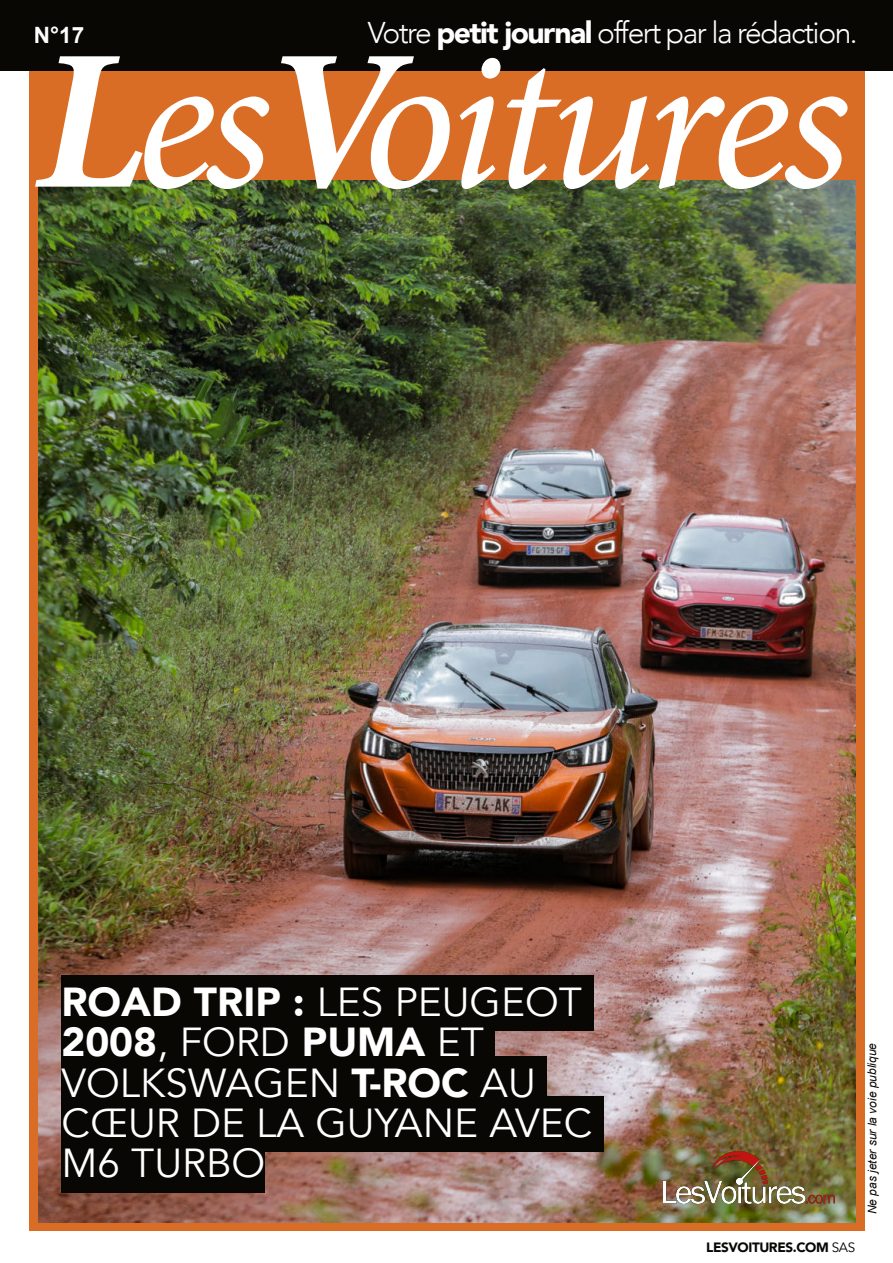
<style>
.page{position:relative;width:893px;height:1263px;background:#fff}
.page>*{position:absolute;margin:0;border:0;box-sizing:border-box;transform-origin:0 0}
.t1{font:italic 200.85px "Minion Pro";letter-spacing:-.045em;color:#fff}
.t2{font:40.5px/40.5px "Avenir";color:#fff}
.t3{font:300 30px "Avenir";letter-spacing:-.05em;color:#fff}
.t4{font:700 22.5px "Arial";color:#fff}
.t5{font:900 13.5px "Avenir";letter-spacing:-.03em;color:#080704}
.t6{font:italic 12px "Arial";color:#080704}
.s1{font-weight:900}
.s2{font-weight:700}
.s3{font-weight:400}
</style>
<div class="page">
<div style="left:29px;top:66px;width:835px;height:1164px;background:#da6d26"></div>
<img style="left:38px;top:181px;width:817px;height:1041px">
<div style="left:61px;top:975px;width:533px;height:55px;background:#080704"></div>
<div style="left:61px;top:1016px;width:434px;height:55px;background:#080704"></div>
<div style="left:61px;top:1056px;width:486px;height:55px;background:#080704"></div>
<div style="left:61px;top:1096px;width:543px;height:56px;background:#080704"></div>
<div style="left:61px;top:1137px;width:204px;height:55px;background:#080704"></div>
<div style="left:0;top:0;width:893px;height:71px;background:#080704"></div>
<img style="left:664px;top:1151px;width:170px;height:53px">
<p class="t4" style="left:34px;top:27px;width:52px">N°17</p>
<p class="t3" style="left:368px;top:13px;width:491px">Votre <span class="s1">petit journal</span> offert par la rédaction.</p>
<h1 class="t1" style="left:36px;top:41px;width:816px"><span class="s2">L</span>es<span class="s2">V</span>oitures</h1>
<p class="t2" style="left:61px;top:982px;width:532px"><span class="s1">ROAD TRIP :</span> LES PEUGEOT<br><span class="s1">2008</span>, FORD <span class="s1">PUMA</span> ET<br>VOLKSWAGEN <span class="s1">T-ROC</span> AU<br>CŒUR DE LA GUYANE AVEC<br>M6 TURBO</p>
<p class="t5" style="left:706px;top:1238px;width:150px">LESVOITURES.COM <span class="s3">SAS</span></p>
<p class="t6" style="left:868px;top:1214px;width:173px;rotate:-90deg">Ne pas jeter sur la voie publique</p>
</div>
